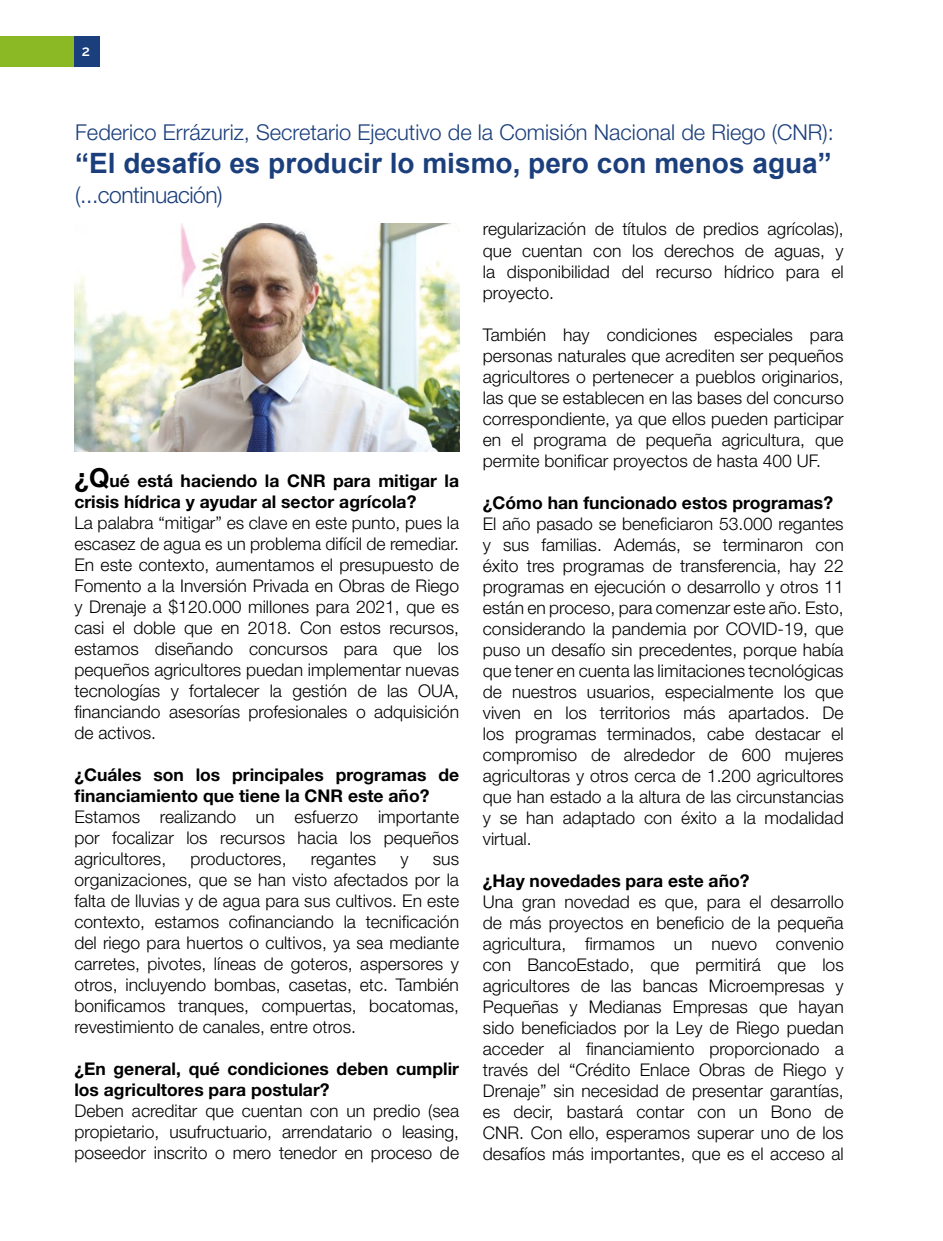
<style>
.page{position:relative;width:943px;height:1241px;background:#fff}
.page>*{position:absolute;margin:0;border:0;box-sizing:border-box;transform-origin:0 0}
.t1{font:700 28px "Arial";color:#1b3f7c}
.t2{font:300 22.75px "Helvetica Neue LT Std";letter-spacing:-.02em;color:#1b3f7c}
.t3{font:300 21.88px "Helvetica Neue LT Std";color:#1b3f7c}
.t4{font:300 17.5px/21px "Helvetica Neue LT Std";color:#000;text-align:justify}
.t5{font:700 17.5px/21px "Helvetica Neue LT Std";color:#000}
.t6{font:600 14.88px "Raleway";color:#fff}
.s1{font-size:26.25px}
</style>
<div class="page">
<div style="left:0;top:36px;width:95px;height:30px;background:#8ab925"></div>
<div style="left:74px;top:36px;width:26px;height:30px;background:#1b3f7c"></div>
<img style="left:74px;top:223px;width:385px;height:228px">
<p class="t6" style="left:82px;top:42px;width:10px">2</p>
<p class="t3" style="left:75px;top:119px;width:760px">Federico Errázuriz, Secretario Ejecutivo de la Comisión Nacional de Riego (CNR):</p>
<h1 class="t1" style="left:75px;top:144px;width:758px">“El desafío es producir lo mismo, pero con menos agua”</h1>
<h2 class="t2" style="left:75px;top:181px;width:149px">(...continuación)</h2>
<p class="t5" style="left:74px;top:469px;width:386px"><span class="s1">¿Q</span>ué está haciendo la CNR para mitigar la crisis hídrica y ayudar al sector agrícola?</p>
<p class="t4" style="left:74px;top:511px;width:386px">La palabra “mitigar” es clave en este punto, pues la escasez de agua es un problema difícil de remediar.<br>En este contexto, aumentamos el presupuesto de Fomento a la Inversión Privada en Obras de Riego y Drenaje a $120.000 millones para 2021, que es casi el doble que en 2018. Con estos recursos, estamos diseñando concursos para que los pequeños agricultores puedan implementar nuevas tecnologías y fortalecer la gestión de las OUA, financiando asesorías profesionales o adquisición de activos.</p>
<p class="t5" style="left:74px;top:763px;width:386px">¿Cuáles son los principales programas de financiamiento que tiene la CNR este año?</p>
<p class="t4" style="left:74px;top:805px;width:386px">Estamos realizando un esfuerzo importante por focalizar los recursos hacia los pequeños agricultores,</p>
<p class="t4" style="left:190px;top:847px;width:97px">productores,</p>
<p class="t4" style="left:311px;top:847px;width:67px">regantes</p>
<p class="t4" style="left:400px;top:847px;width:10px">y</p>
<p class="t4" style="left:74px;top:847px;width:386px;text-indent:358px">sus organizaciones, que se han visto afectados por la falta de lluvias y de agua para sus cultivos. En este contexto, estamos cofinanciando la tecnificación del riego para huertos o cultivos, ya sea mediante carretes, pivotes, líneas de goteros, aspersores y otros, incluyendo bombas, casetas, etc. También bonificamos tranques, compuertas, bocatomas, revestimiento de canales, entre otros.</p>
<p class="t5" style="left:74px;top:1057px;width:386px">¿En general, qué condiciones deben cumplir los agricultores para postular?</p>
<p class="t4" style="left:74px;top:1099px;width:386px">Deben acreditar que cuentan con un predio (sea propietario, usufructuario, arrendatario o leasing, poseedor inscrito o mero tenedor en proceso de</p>
<p class="t4" style="left:483px;top:218px;width:362px">regularización de títulos de predios agrícolas), que cuentan con los derechos de aguas, y la disponibilidad del recurso hídrico para el proyecto.</p>
<p class="t4" style="left:483px;top:323px;width:362px">También hay condiciones especiales para personas naturales que acrediten ser pequeños agricultores o pertenecer a pueblos originarios, las que se establecen en las bases del concurso correspondiente, ya que ellos pueden participar en el programa de pequeña agricultura, que permite bonificar proyectos de hasta 400 UF.</p>
<p class="t5" style="left:483px;top:491px;width:351px">¿Cómo han funcionado estos programas?</p>
<p class="t4" style="left:483px;top:512px;width:362px">El año pasado se beneficiaron 53.000 regantes y sus familias. Además, se terminaron con éxito tres programas de transferencia, hay 22 programas en ejecución o desarrollo y otros 11 están en proceso, para comenzar este año. Esto, considerando la pandemia por COVID-19, que puso un desafío sin precedentes, porque había que tener en cuenta las limitaciones tecnológicas de nuestros usuarios, especialmente los que viven en los territorios más apartados. De los programas terminados, cabe destacar el compromiso de alrededor de 600 mujeres agricultoras y otros cerca de 1.200 agricultores que han estado a la altura de las circunstancias y se han adaptado con éxito a la modalidad virtual.</p>
<p class="t5" style="left:483px;top:869px;width:268px">¿Hay novedades para este año?</p>
<p class="t4" style="left:483px;top:890px;width:362px">Una gran novedad es que, para el desarrollo de más proyectos en beneficio de la pequeña agricultura, firmamos un nuevo convenio con BancoEstado, que permitirá que los agricultores de las bancas Microempresas y Pequeñas y Medianas Empresas que hayan sido beneficiados por la Ley de Riego puedan acceder al financiamiento proporcionado a través del “Crédito Enlace Obras de Riego y Drenaje” sin necesidad de presentar garantías, es decir, bastará contar con un Bono de CNR. Con ello, esperamos superar uno de los desafíos más importantes, que es el acceso al</p>
</div>
